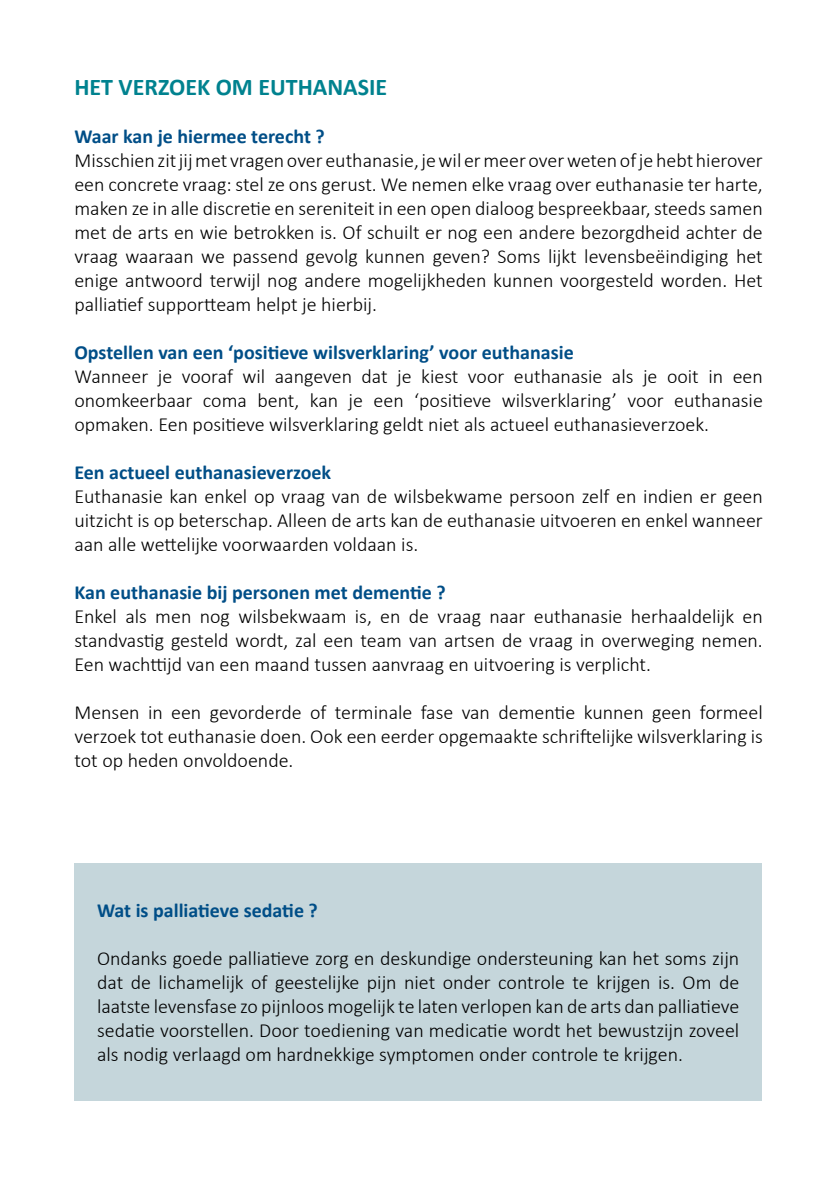
<style>
.page{position:relative;width:840px;height:1191px;background:#fff}
.page>*{position:absolute;margin:0;border:0;box-sizing:border-box;transform-origin:0 0}
.t1{font:700 24px "Calibri";color:#00828f}
.t2{font:300 20px/24px "Calibri";color:#000;text-align:justify}
.t3{font:700 20px "Calibri";color:#004e87}
</style>
<div class="page">
<div style="left:74px;top:863px;width:687px;height:237px;background:#c5d6db"></div>
<p class="t1" style="left:74px;top:70px;width:314px">HET VERZOEK OM EUTHANASIE</p>
<p class="t3" style="left:74px;top:122px;width:252px">Waar kan je hiermee terecht ?</p>
<p class="t2" style="left:74px;top:148px;width:689px">Misschien zit jij met vragen over euthanasie, je wil er meer over weten of je hebt hierover een concrete vraag: stel ze ons gerust. We nemen elke vraag over euthanasie ter harte, maken ze in alle discretie en sereniteit in een open dialoog bespreekbaar, steeds samen met de arts en wie betrokken is. Of schuilt er nog een andere bezorgdheid achter de vraag waaraan we passend gevolg kunnen geven? Soms lijkt levensbeëindiging het enige antwoord terwijl nog andere mogelijkheden kunnen voorgesteld worden. Het palliatief supportteam helpt je hierbij.</p>
<p class="t3" style="left:74px;top:338px;width:500px">Opstellen van een ‘positieve wilsverklaring’ voor euthanasie</p>
<p class="t2" style="left:74px;top:364px;width:689px">Wanneer je vooraf wil aangeven dat je kiest voor euthanasie als je ooit in een onomkeerbaar coma bent, kan je een ‘positieve wilsverklaring’ voor euthanasie opmaken. Een positieve wilsverklaring geldt niet als actueel euthanasieverzoek.</p>
<p class="t3" style="left:74px;top:458px;width:258px">Een actueel euthanasieverzoek</p>
<p class="t2" style="left:74px;top:484px;width:689px">Euthanasie kan enkel op vraag van de wilsbekwame persoon zelf en indien er geen uitzicht is op beterschap. Alleen de arts kan de euthanasie uitvoeren en enkel wanneer aan alle wettelijke voorwaarden voldaan is.</p>
<p class="t3" style="left:74px;top:578px;width:372px">Kan euthanasie bij personen met dementie ?</p>
<p class="t2" style="left:74px;top:604px;width:689px">Enkel als men nog wilsbekwaam is, en de vraag naar euthanasie herhaaldelijk en standvastig gesteld wordt, zal een team van artsen de vraag in overweging nemen.<br>Een wachttijd van een maand tussen aanvraag en uitvoering is verplicht.</p>
<p class="t2" style="left:74px;top:700px;width:689px">Mensen in een gevorderde of terminale fase van dementie kunnen geen formeel verzoek tot euthanasie doen. Ook een eerder opgemaakte schriftelijke wilsverklaring is tot op heden onvoldoende.</p>
<p class="t3" style="left:97px;top:896px;width:222px">Wat is palliatieve sedatie ?</p>
<p class="t2" style="left:97px;top:946px;width:643px">Ondanks goede palliatieve zorg en deskundige ondersteuning kan het soms zijn dat de lichamelijk of geestelijke pijn niet onder controle te krijgen is. Om de laatste levensfase zo pijnloos mogelijk te laten verlopen kan de arts dan palliatieve sedatie voorstellen. Door toediening van medicatie wordt het bewustzijn zoveel als nodig verlaagd om hardnekkige symptomen onder controle te krijgen.</p>
</div>
